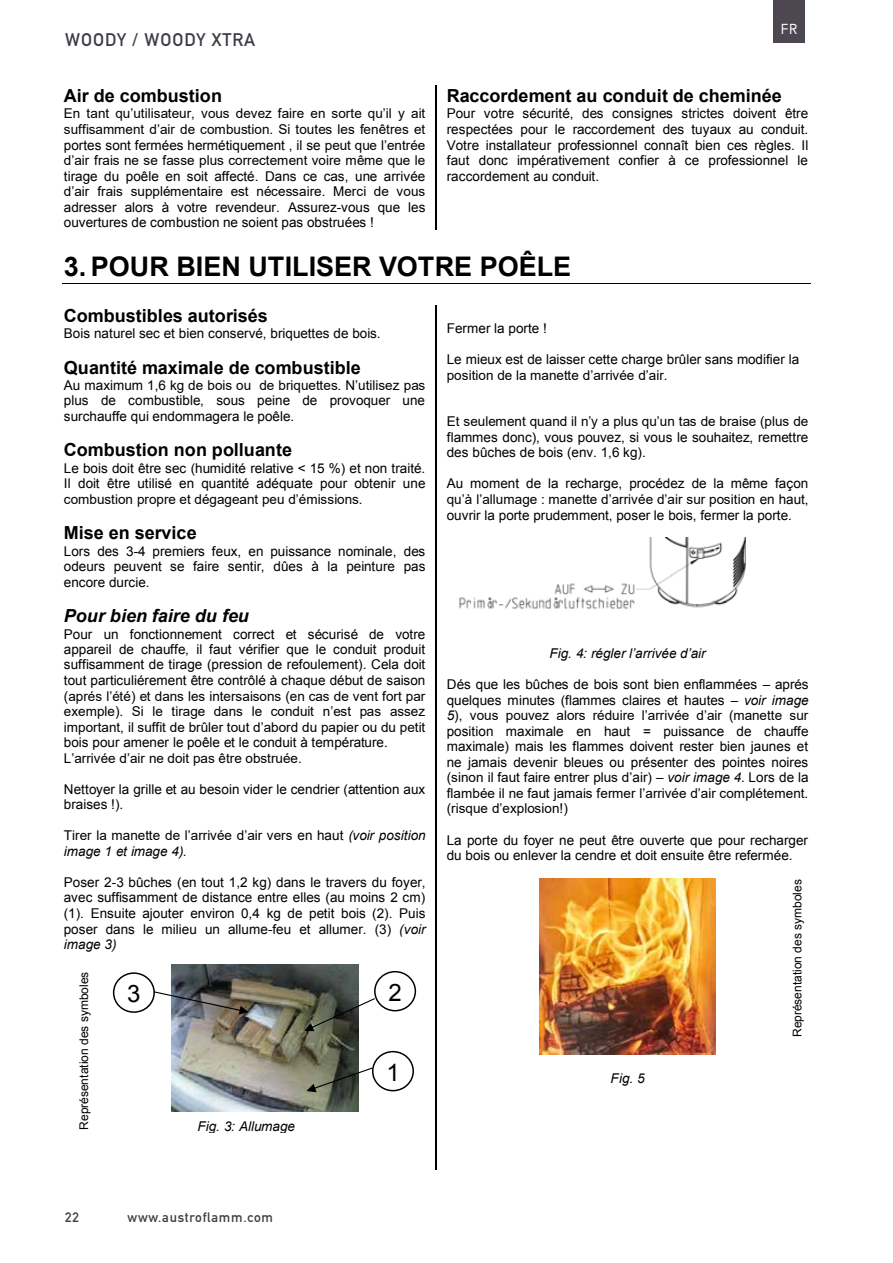
<style>
.page{position:relative;width:893px;height:1263px;background:#fff}
.page>*{position:absolute;margin:0;border:0;box-sizing:border-box;transform-origin:0 0}
.t1{font:700 27px "Arial";color:#000}
.t2{font:24px "Arial";color:#000}
.t3{font:700 18px "Arial";letter-spacing:.005em;color:#000}
.t4{font:italic 700 18px "Arial";color:#000}
.t5{font:700 18px "DIN Alternate";letter-spacing:.055em;color:#413c45}
.t6{font:14.55px "Simplon Norm";color:#fff}
.t7{font:13.5px/15.6px "Arial";color:#000;text-align:justify}
.t8{font:italic 13.5px "Arial";color:#000}
.t9{font:700 13.5px "DIN Alternate";letter-spacing:.055em;color:#413c45}
.t10{font:12px "Arial";letter-spacing:-.005em;color:#000}
.s1{font-style:italic}
</style>
<div class="page">
<hr style="left:62px;top:283px;width:748px;height:1px;background:#000">
<img style="left:459px;top:538px;width:287px;height:71px">
<img style="left:539px;top:878px;width:177px;height:176px">
<hr style="left:435px;top:85px;width:2px;height:145px;background:#000">
<hr style="left:435px;top:305px;width:2px;height:864px;background:#000">
<img style="left:172px;top:964px;width:186px;height:147px">
<svg style="left:307px;top:1067px;width:66px;height:25px"></svg>
<svg style="left:304px;top:998px;width:71px;height:33px"></svg>
<svg style="left:154px;top:991px;width:95px;height:24px"></svg>
<svg style="left:375px;top:972px;width:40px;height:39px"></svg>
<div style="left:374px;top:971px;width:42px;height:40px;border:2px solid #000;border-radius:50%"></div>
<img style="left:382px;top:978px;width:27px;height:26px">
<svg style="left:373px;top:1052px;width:40px;height:39px"></svg>
<div style="left:372px;top:1051px;width:42px;height:40px;border:2px solid #000;border-radius:50%"></div>
<img style="left:379px;top:1058px;width:27px;height:26px">
<svg style="left:114px;top:973px;width:40px;height:39px"></svg>
<div style="left:113px;top:972px;width:42px;height:41px;border:2px solid #000;border-radius:50%"></div>
<img style="left:120px;top:979px;width:28px;height:27px">
<div style="left:773px;top:0;width:32px;height:42px;background:#4d4751"></div>
<h3 class="t5" style="left:65px;top:25px;width:192px">WOODY / WOODY XTRA</h3>
<h3 class="t3" style="left:64px;top:84px;width:160px">Air de combustion</h3>
<p class="t7" style="left:64px;top:106px;width:363px">En tant qu’utilisateur, vous devez faire en sorte qu’il y ait suffisamment d’air de combustion. Si toutes les fenêtres et portes sont fermées hermétiquement , il se peut que l’entrée d’air frais ne se fasse plus correctement voire même que le tirage du poêle en soit affecté. Dans ce cas, une arrivée d’air frais supplémentaire est nécessaire. Merci de vous adresser alors à votre revendeur. Assurez-vous que les ouvertures de combustion ne soient pas obstruées !</p>
<p class="t6" style="left:781px;top:21px;width:18px">FR</p>
<h3 class="t3" style="left:447px;top:84px;width:336px">Raccordement au conduit de cheminée</h3>
<p class="t7" style="left:447px;top:106px;width:363px">Pour votre sécurité, des consignes strictes doivent être respectées pour le raccordement des tuyaux au conduit.<br>Votre installateur professionnel connaît bien ces règles. Il faut donc impérativement confier à ce professionnel le raccordement au conduit.</p>
<h1 class="t1" style="left:64px;top:249px;width:509px">3. POUR BIEN UTILISER VOTRE POÊLE</h1>
<h3 class="t3" style="left:64px;top:303px;width:205px">Combustibles autorisés</h3>
<p class="t7" style="left:64px;top:326px;width:318px">Bois naturel sec et bien conservé, briquettes de bois.</p>
<h3 class="t3" style="left:64px;top:355px;width:299px">Quantité maximale de combustible</h3>
<p class="t7" style="left:64px;top:378px;width:363px">Au maximum 1,6 kg de bois ou de briquettes. N’utilisez pas plus de combustible, sous peine de provoquer une surchauffe qui endommagera le poêle.</p>
<h3 class="t3" style="left:64px;top:438px;width:230px">Combustion non polluante</h3>
<p class="t7" style="left:64px;top:461px;width:363px">Le bois doit être sec (humidité relative &lt; 15 %) et non traité.<br>Il doit être utilisé en quantité adéquate pour obtenir une combustion propre et dégageant peu d’émissions.</p>
<h3 class="t3" style="left:64px;top:521px;width:134px">Mise en service</h3>
<p class="t7" style="left:64px;top:543px;width:363px">Lors des 3-4 premiers feux, en puissance nominale, des odeurs peuvent se faire sentir, dûes à la peinture pas encore durcie.</p>
<h3 class="t4" style="left:64px;top:604px;width:187px">Pour bien faire du feu</h3>
<p class="t7" style="left:64px;top:626px;width:363px;text-align:left">Pour un fonctionnement correct et sécurisé de votre appareil de chauffe, il faut vérifier que le conduit produit suffisamment de tirage (pression de refoulement). Cela doit tout particuliérement être contrôlé à chaque début de saison (aprés l’été) et dans les intersaisons (en cas de vent fort par exemple). Si le tirage dans le conduit n’est pas assez important, il suffit de brûler tout d’abord du papier ou du petit bois pour amener le poêle et le conduit à température.<br>L’arrivée d’air ne doit pas être obstruée.</p>
<p class="t7" style="left:64px;top:781px;width:363px">Nettoyer la grille et au besoin vider le cendrier (attention aux braises !).</p>
<p class="t7" style="left:64px;top:828px;width:363px">Tirer la manette de l’arrivée d’air vers en haut <span class="s1">(voir position image 1 et image 4).</span></p>
<p class="t7" style="left:64px;top:875px;width:363px">Poser 2-3 bûches (en tout 1,2 kg) dans le travers du foyer, avec suffisamment de distance entre elles (au moins 2 cm) (1). Ensuite ajouter environ 0,4 kg de petit bois (2). Puis poser dans le milieu un allume-feu et allumer. (3) <span class="s1">(voir image 3)</span></p>
<p class="t7" style="left:447px;top:321px;width:102px">Fermer la porte !</p>
<p class="t7" style="left:447px;top:352px;width:354px">Le mieux est de laisser cette charge brûler sans modifier la position de la manette d’arrivée d’air.</p>
<p class="t7" style="left:447px;top:413px;width:363px">Et seulement quand il n’y a plus qu’un tas de braise (plus de flammes donc), vous pouvez, si vous le souhaitez, remettre des bûches de bois (env. 1,6 kg).</p>
<p class="t7" style="left:447px;top:476px;width:363px">Au moment de la recharge, procédez de la même façon qu’à l’allumage : manette d’arrivée d’air sur position en haut, ouvrir la porte prudemment, poser le bois, fermer la porte.</p>
<p class="t8" style="left:549px;top:645px;width:158px">Fig. 4: régler l’arrivée d’air</p>
<p class="t7" style="left:447px;top:677px;width:363px">Dés que les bûches de bois sont bien enflammées – aprés quelques minutes (flammes claires et hautes – <span class="s1">voir image 5</span>), vous pouvez alors réduire l’arrivée d’air (manette sur position maximale en haut = puissance de chauffe maximale) mais les flammes doivent rester bien jaunes et ne jamais devenir bleues ou présenter des pointes noires (sinon il faut faire entrer plus d’air) – <span class="s1">voir image 4</span>. Lors de la flambée il ne faut jamais fermer l’arrivée d’air complétement. (risque d’explosion!)</p>
<p class="t7" style="left:447px;top:832px;width:363px">La porte du foyer ne peut être ouverte que pour recharger du bois ou enlever la cendre et doit ensuite être refermée.</p>
<p class="t10" style="left:789px;top:1037px;width:159px;rotate:-90deg">Représentation des symboles</p>
<p class="t10" style="left:76px;top:1129px;width:159px;rotate:-90deg">Représentation des symboles</p>
<h2 class="t2" style="left:389px;top:977px;width:15px">2</h2>
<h2 class="t2" style="left:127px;top:978px;width:15px">3</h2>
<h2 class="t2" style="left:386px;top:1057px;width:15px">1</h2>
<p class="t8" style="left:611px;top:1069px;width:36px">Fig. 5</p>
<p class="t8" style="left:197px;top:1118px;width:99px">Fig. 3: Allumage</p>
<p class="t9" style="left:65px;top:1207px;width:15px">22</p>
<p class="t9" style="left:128px;top:1207px;width:147px">www.austroflamm.com</p>
</div>
